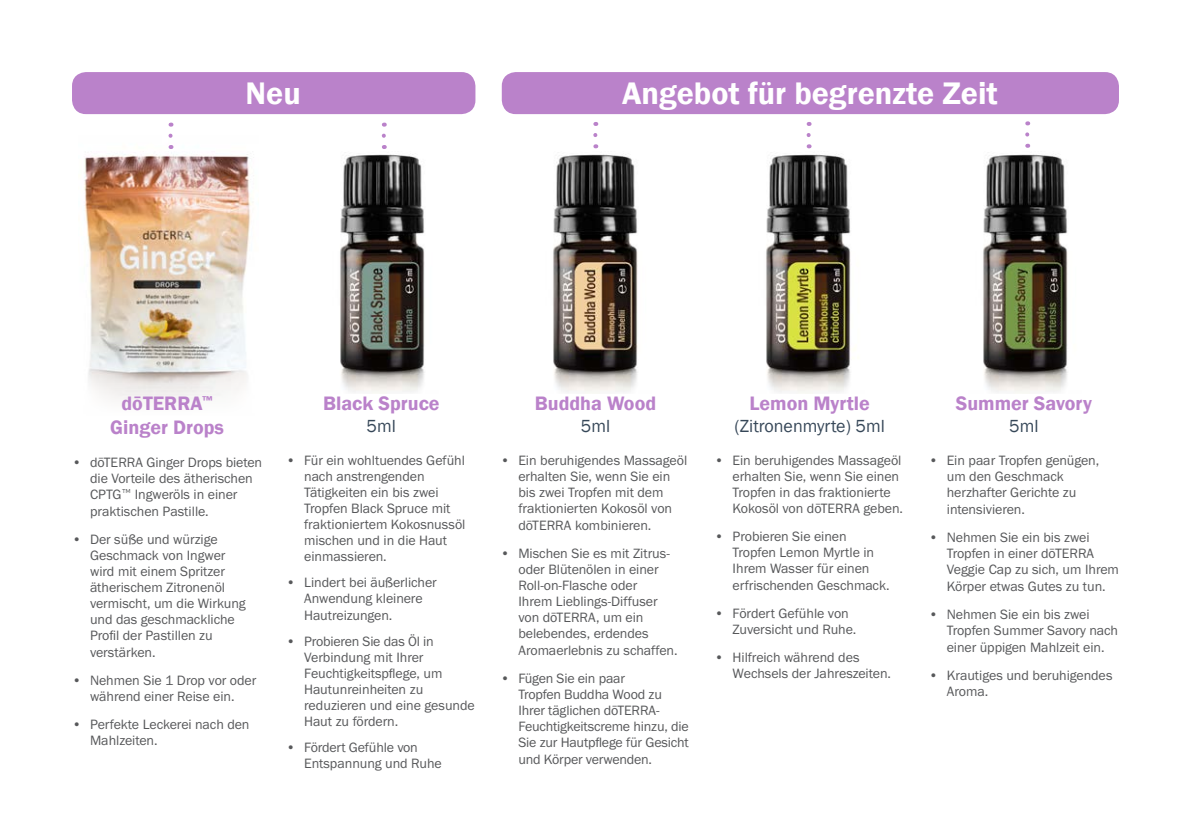
<style>
.page{position:relative;width:1191px;height:840px;background:#fff}
.page>*{position:absolute;margin:0;border:0;box-sizing:border-box;transform-origin:0 0}
.t1{font:600 32px "Franklin Gothic";color:#fff}
.t2{font:600 20px/24px "Franklin Gothic";color:#ba82ca;text-align:center}
.t3{font:18px "Franklin Gothic";color:#364758}
.t4{font:14px/16.2px "Franklin Gothic FS";letter-spacing:-.005em;color:#57585a}
.s1{font-family:"Raleway";font-weight:300}
</style>
<div class="page">
<img style="left:84px;top:134px;width:169px;height:266px">
<img style="left:553px;top:134px;width:85px;height:259px">
<img style="left:766px;top:133px;width:85px;height:260px">
<img style="left:983px;top:134px;width:85px;height:259px">
<img style="left:340px;top:135px;width:85px;height:258px">
<div style="left:72px;top:72px;width:403px;height:42px;background:#ba82ca;border-radius:14px"></div>
<div style="left:502px;top:72px;width:617px;height:42px;background:#ba82ca;border-radius:14px"></div>
<svg style="left:168px;top:122px;width:4px;height:14px"></svg>
<svg style="left:382px;top:122px;width:4px;height:14px"></svg>
<svg style="left:593px;top:122px;width:4px;height:13px"></svg>
<svg style="left:806px;top:122px;width:4px;height:13px"></svg>
<svg style="left:1025px;top:121px;width:4px;height:13px"></svg>
<p class="t1" style="left:245px;top:74px;width:57px">Neu</p>
<p class="t1" style="left:622px;top:74px;width:377px">Angebot für begrenzte Zeit</p>
<p class="t2" style="left:110px;top:392px;width:115px">dōTERRA<sup>™<br></sup>Ginger Drops</p>
<p class="t4" style="left:90px;top:454px;width:174px;text-indent:-18px">• dōTERRA Ginger Drops bieten die Vorteile des ätherischen<br>CPTG<span class="s1">™</span> Ingweröls in einer praktischen Pastille.</p>
<p class="t4" style="left:90px;top:531px;width:157px;text-indent:-18px">• Der süße und würzige<br>Geschmack von Ingwer wird mit einem Spritzer ätherischem Zitronenöl vermischt, um die Wirkung und das geschmackliche<br>Profil der Pastillen zu verstärken.</p>
<p class="t4" style="left:72px;top:672px;width:186px;text-align:center">• Nehmen Sie 1 Drop vor oder während einer Reise ein.</p>
<p class="t4" style="left:90px;top:716px;width:161px;text-indent:-18px">• Perfekte Leckerei nach den<br>Mahlzeiten.</p>
<p class="t2" style="left:323px;top:392px;width:118px">Black Spruce</p>
<p class="t3" style="left:366px;top:415px;width:31px">5ml</p>
<p class="t4" style="left:304px;top:452px;width:163px;text-indent:-18px">• Für ein wohltuendes Gefühl nach anstrengenden<br>Tätigkeiten ein bis zwei<br>Tropfen Black Spruce mit fraktioniertem Kokosnussöl mischen und in die Haut einmassieren.</p>
<p class="t4" style="left:304px;top:574px;width:134px;text-indent:-18px">• Lindert bei äußerlicher<br>Anwendung kleinere<br>Hautreizungen.</p>
<p class="t4" style="left:304px;top:632px;width:172px;text-indent:-18px">• Probieren Sie das Öl in<br>Verbindung mit Ihrer<br>Feuchtigkeitspflege, um<br>Hautunreinheiten zu reduzieren und eine gesunde<br>Haut zu fördern.</p>
<p class="t4" style="left:304px;top:738px;width:139px;text-indent:-18px">• Fördert Gefühle von<br>Entspannung und Ruhe</p>
<p class="t2" style="left:535px;top:392px;width:123px">Buddha Wood</p>
<p class="t3" style="left:581px;top:415px;width:31px">5ml</p>
<p class="t4" style="left:518px;top:452px;width:170px;text-indent:-18px">• Ein beruhigendes Massageöl erhalten Sie, wenn Sie ein bis zwei Tropfen mit dem fraktionierten Kokosöl von dōTERRA kombinieren.</p>
<p class="t4" style="left:518px;top:545px;width:161px;text-indent:-18px">• Mischen Sie es mit Zitrus&shy;oder Blütenölen in einer<br>Roll-on-Flasche oder<br>Ihrem Lieblings-Diffuser von dōTERRA, um ein belebendes, erdendes<br>Aromaerlebnis zu schaffen.</p>
<p class="t4" style="left:518px;top:670px;width:172px;text-indent:-18px">• Fügen Sie ein paar<br>Tropfen Buddha Wood zu<br>Ihrer täglichen dōTERRA-<br>Feuchtigkeitscreme hinzu, die<br>Sie zur Hautpflege für Gesicht und Körper verwenden.</p>
<p class="t2" style="left:749px;top:392px;width:122px">Lemon Myrtle</p>
<p class="t3" style="left:734px;top:415px;width:152px">(Zitronenmyrte) 5ml</p>
<p class="t4" style="left:732px;top:452px;width:172px;text-indent:-18px">• Ein beruhigendes Massageöl erhalten Sie, wenn Sie einen<br>Tropfen in das fraktionierte<br>Kokosöl von dōTERRA geben.</p>
<p class="t4" style="left:732px;top:528px;width:158px;text-indent:-18px">• Probieren Sie einen<br>Tropfen Lemon Myrtle in<br>Ihrem Wasser für einen erfrischenden Geschmack.</p>
<p class="t4" style="left:732px;top:605px;width:125px;text-indent:-18px">• Fördert Gefühle von<br>Zuversicht und Ruhe.</p>
<p class="t4" style="left:732px;top:649px;width:160px;text-indent:-18px">• Hilfreich während des<br>Wechsels der Jahreszeiten.</p>
<p class="t2" style="left:955px;top:392px;width:138px">Summer Savory</p>
<p class="t3" style="left:1009px;top:415px;width:31px">5ml</p>
<p class="t4" style="left:946px;top:452px;width:154px;text-indent:-18px">• Ein paar Tropfen genügen, um den Geschmack herzhafter Gerichte zu intensivieren.</p>
<p class="t4" style="left:946px;top:529px;width:174px;text-indent:-18px">• Nehmen Sie ein bis zwei<br>Tropfen in einer dōTERRA<br>Veggie Cap zu sich, um Ihrem<br>Körper etwas Gutes zu tun.</p>
<p class="t4" style="left:946px;top:606px;width:173px;text-indent:-18px">• Nehmen Sie ein bis zwei<br>Tropfen Summer Savory nach einer üppigen Mahlzeit ein.</p>
<p class="t4" style="left:946px;top:667px;width:167px;text-indent:-18px">• Krautiges und beruhigendes<br>Aroma.</p>
</div>
